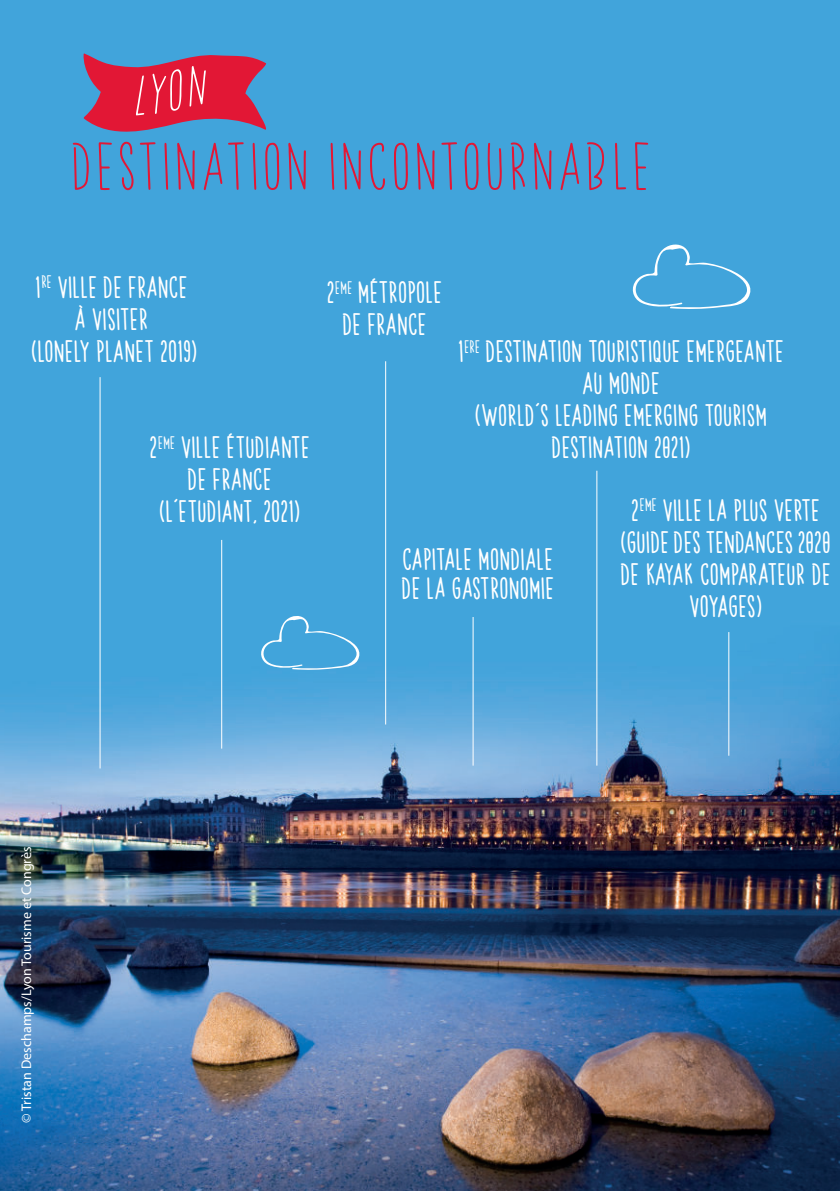
<style>
.page{position:relative;width:840px;height:1191px;background:#fff}
.page>*{position:absolute;margin:0;border:0;box-sizing:border-box;transform-origin:0 0}
.t1{font:60.2px "Spring Holiday";letter-spacing:.1em;color:#e21735}
.t2{font:700 28px/32px "Spring Holiday";letter-spacing:.05em;color:#fff;text-align:center}
.t3{font:14px "Myriad Pro";color:#fff}
</style>
<div class="page">
<img style="left:0;top:0;width:839px;height:1191px">
<svg style="left:257px;top:614px;width:111px;height:56px"></svg>
<hr style="left:99px;top:377px;width:1px;height:391px;background:#fff">
<hr style="left:221px;top:540px;width:1px;height:208px;background:#fff">
<hr style="left:472px;top:617px;width:1px;height:148px;background:#fff">
<hr style="left:385px;top:361px;width:1px;height:363px;background:#fff">
<hr style="left:596px;top:471px;width:1px;height:294px;background:#fff">
<hr style="left:728px;top:632px;width:1px;height:123px;background:#fff">
<svg style="left:627px;top:243px;width:133px;height:66px"></svg>
<svg style="left:83px;top:53px;width:183px;height:87px"></svg>
<h1 class="t1" style="left:74px;top:134px;width:578px">DESTINATION INCONTOURNABLE</h1>
<p class="t2" style="left:32px;top:272px;width:166px">1<sup>RE</sup> VILLE DE FRANCE<br>À VISITER<br>(LONELY PLANET 2O19)</p>
<p class="t2" style="left:328px;top:278px;width:116px">2<sup>EME</sup> MÉTROPOLE<br>DE FRANCE</p>
<p class="t2" style="left:459px;top:337px;width:326px">1<sup>ERE</sup> DESTINATION TOURISTIQUE EMERGEANTE<br>AU MONDE<br>(WORLD'S LEADING EMERGING TOURISM</p>
<p class="t3" style="left:19px;top:1123px;width:278px;rotate:-90deg">© Tristan Deschamps/Lyon Tourisme et Congrès</p>
<p class="t2" style="left:151px;top:432px;width:160px">2<sup>EME</sup> VILLE ÉTUDIANTE</p>
<p class="t2" style="left:552px;top:433px;width:139px">DESTINATION 2021)</p>
<p class="t2" style="left:160px;top:464px;width:141px">DE FRANCE (L'ETUDIANT, 2O21)</p>
<p class="t2" style="left:621px;top:495px;width:210px">2<sup>EME</sup> VILLE LA PLUS VERTE (GUIDE DES TENDANCES 2020<br>DE KAYAK COMPARATEUR DE<br>VOYAGES)</p>
<p class="t2" style="left:402px;top:546px;width:153px;line-height:28.8px;text-align:left">CAPITALE MONDIALE<br>DE LA GASTRONOMIE</p>
</div>
